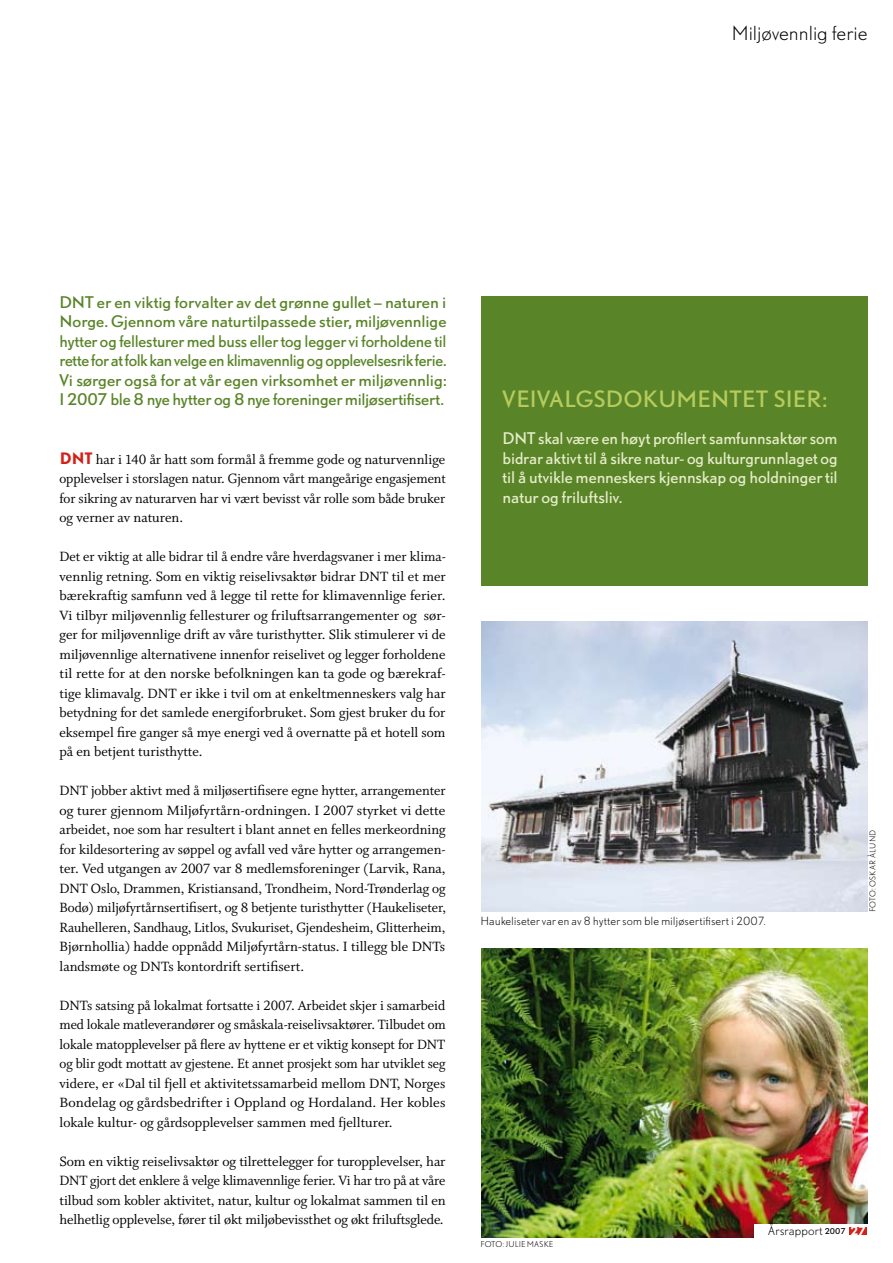
<style>
.page{position:relative;width:893px;height:1263px;background:#fff}
.page>*{position:absolute;margin:0;border:0;box-sizing:border-box;transform-origin:0 0}
.t1{font:21px "DTL Nobel T";letter-spacing:.015em;color:#b5cb5d}
.t2{font:300 18px "DTL Nobel T";letter-spacing:-.015em;color:#000}
.t3{font:15px/19.5px "Whitman Roman LF";color:#000;text-align:justify}
.t4{font:15px/19.5px "DTL Nobel T";letter-spacing:-.015em;color:#598427;text-align:justify}
.t5{font:15px/19.5px "DTL Nobel T";letter-spacing:-.005em;color:#e5ecc8;text-align:justify}
.t6{font:300 11.25px "DTL Nobel T";letter-spacing:-.015em;color:#000}
.t7{font:300 10.5px "DTL Nobel T";color:#000}
.t8{font:300 7.5px "DTL Nobel T";letter-spacing:.01em;color:#000}
.s1{font-family:"DTL Nobel T";font-weight:700;font-size:14.7px;color:#d22118}
.s2{font-weight:400;font-size:7.5px}
.s3{font-weight:700;color:#fff}
</style>
<div class="page">
<div style="left:481px;top:297px;width:386px;height:289px;background:#598427"></div>
<img style="left:481px;top:622px;width:386px;height:289px">
<img style="left:481px;top:948px;width:386px;height:289px">
<div style="left:754px;top:1224px;width:115px;height:13px;background:#fff"></div>
<div style="left:849px;top:1226px;width:18px;height:8px;background:#d22118"></div>
<p class="t2" style="left:731px;top:21px;width:138px">Miljøvennlig ferie</p>
<p class="t4" style="left:60px;top:292px;width:388px">DNT er en viktig forvalter av det grønne gullet – naturen i Norge. Gjennom våre naturtilpassede stier, miljøvennlige hytter og fellesturer med buss eller tog legger vi forholdene til rette for at folk kan velge en klimavennlig og opplevelsesrik ferie.<br>Vi sørger også for at vår egen virksomhet er miljøvennlig:<br>I 2007 ble 8 nye hytter og 8 nye foreninger miljøsertifisert.</p>
<p class="t3" style="left:60px;top:449px;width:388px"><span class="s1">DNT</span> har i 140 år hatt som formål å fremme gode og naturvennlige opplevelser i storslagen natur. Gjennom vårt mangeårige engasjement for sikring av naturarven har vi vært bevisst vår rolle som både bruker og verner av naturen.</p>
<p class="t3" style="left:60px;top:547px;width:388px">Det er viktig at alle bidrar til å endre våre hverdagsvaner i mer klima&shy;vennlig retning. Som en viktig reiselivsaktør bidrar DNT til et mer bærekraftig samfunn ved å legge til rette for klimavennlige ferier.<br>Vi tilbyr miljøvennlig fellesturer og friluftsarrangementer og sør&shy;ger for miljøvennlige drift av våre turisthytter. Slik stimulerer vi de miljøvennlige alternativene innenfor reiselivet og legger forholdene til rette for at den norske befolkningen kan ta gode og bærekraf&shy;tige klimavalg. DNT er ikke i tvil om at enkeltmenneskers valg har betydning for det samlede energiforbruket. Som gjest bruker du for eksempel fire ganger så mye energi ved å overnatte på et hotell som på en betjent turisthytte.</p>
<p class="t3" style="left:60px;top:781px;width:388px">DNT jobber aktivt med å miljøsertifisere egne hytter, arrangementer og turer gjennom Miljøfyrtårn-ordningen. I 2007 styrket vi dette arbeidet, noe som har resultert i blant annet en felles merkeordning for kildesortering av søppel og avfall ved våre hytter og arrangemen&shy;ter. Ved utgangen av 2007 var 8 medlemsforeninger (Larvik, Rana, DNT Oslo, Drammen, Kristiansand, Trondheim, Nord-Trønderlag og Bodø) miljøfyrtårnsertifisert, og 8 betjente turisthytter (Haukeliseter, Rauhelleren, Sandhaug, Litlos, Svukuriset, Gjendesheim, Glitterheim, Bjørnhollia) hadde oppnådd Miljøfyrtårn-status. I tillegg ble DNTs landsmøte og DNTs kontordrift sertifisert.</p>
<p class="t3" style="left:60px;top:995px;width:388px">DNTs satsing på lokalmat fortsatte i 2007. Arbeidet skjer i samarbeid med lokale matleverandører og småskala-reiselivsaktører. Tilbudet om lokale matopplevelser på flere av hyttene er et viktig konsept for DNT og blir godt mottatt av gjestene. Et annet prosjekt som har utviklet seg videre, er «Dal til fjell et aktivitetssamarbeid mellom DNT, Norges Bondelag og gårdsbedrifter i Oppland og Hordaland. Her kobles lokale kultur- og gårdsopplevelser sammen med fjellturer.</p>
<p class="t3" style="left:60px;top:1151px;width:388px">Som en viktig reiselivsaktør og tilrettelegger for turopplevelser, har DNT gjort det enklere å velge klimavennlige ferier. Vi har tro på at våre tilbud som kobler aktivitet, natur, kultur og lokalmat sammen til en helhetlig opplevelse, fører til økt miljøbevissthet og økt friluftsglede.</p>
<h1 class="t1" style="left:503px;top:385px;width:326px">VEIVALGSDOKUMENTET SIER:</h1>
<p class="t5" style="left:503px;top:428px;width:337px">DNT skal være en høyt profilert samfunnsaktør som bidrar aktivt til å sikre natur- og kulturgrunnlaget og til å utvikle menneskers kjennskap og holdninger til natur og friluftsliv.</p>
<p class="t7" style="left:480px;top:914px;width:287px">Haukeliseter var en av 8 hytter som ble miljøsertifisert i 2007.</p>
<p class="t8" style="left:868px;top:912px;width:84px;rotate:-90deg">FOTO: OSKAR ÅLUND</p>
<p class="t8" style="left:480px;top:1239px;width:74px">FOTO: JULIE MASKE</p>
<p class="t6" style="left:768px;top:1223px;width:100px">Årsrapport <span class="s2">2007</span> <span class="s3">27</span></p>
</div>
